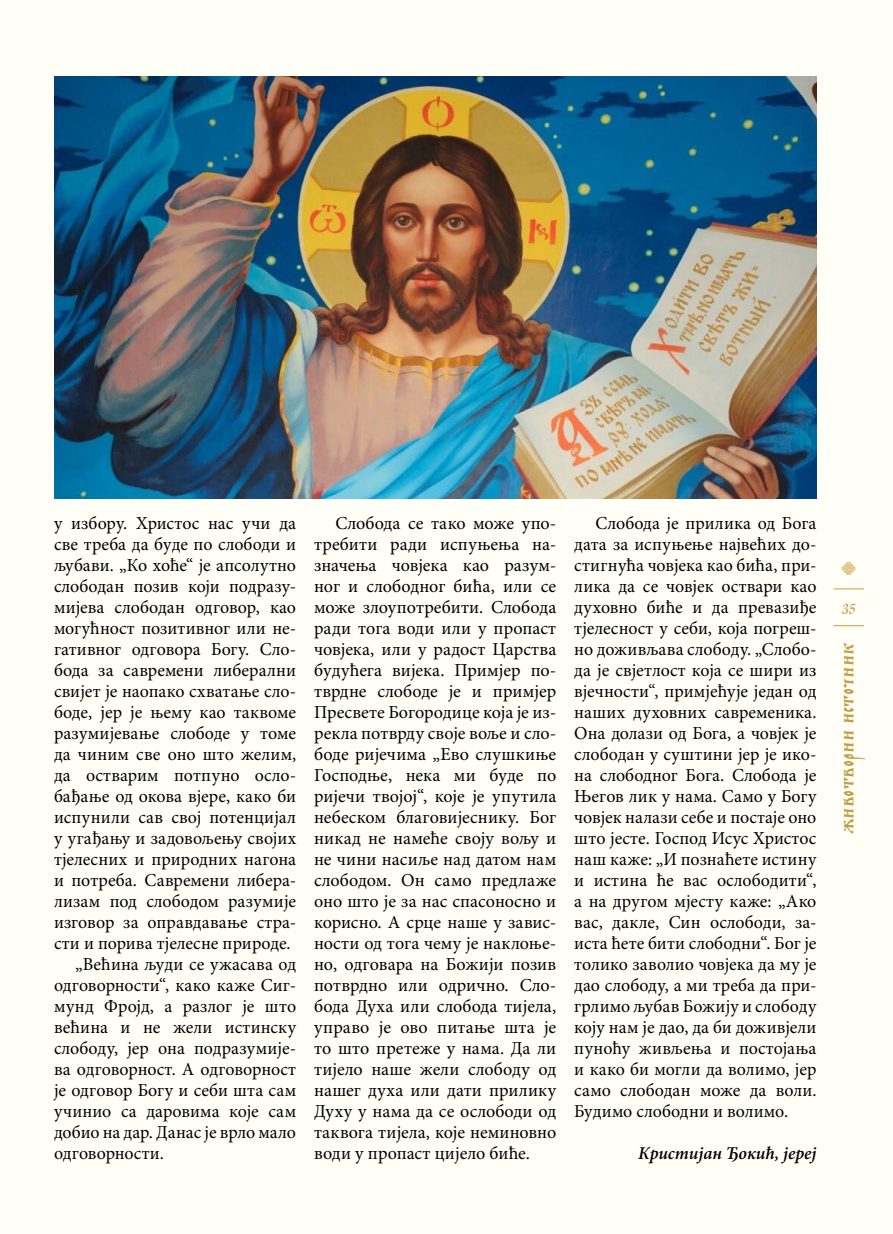
<style>
.page{position:relative;width:893px;height:1234px;background:#fff}
.page>*{position:absolute;margin:0;border:0;box-sizing:border-box;transform-origin:0 0}
.t1{font:19.5px "Kaligraf Cyr";color:#c89e40;scale:.95 1}
.t2{font:19.5px "Henman Pict One";color:#c89e40;scale:.95 1}
.t3{font:18.3px/21px "Minion Pro";letter-spacing:.005em;color:#000;text-align:justify}
.t4{font:italic 600 18px "Minion Pro";color:#000}
.t5{font:18px "Hilandarski Ustav 5";color:#c39d3f;scale:.95 1}
</style>
<div class="page">
<div style="left:0;top:0;width:893px;height:1233px;background:#fffef2"></div>
<hr style="left:833px;top:588px;width:31px;height:1px;background:#c89e40">
<hr style="left:833px;top:625px;width:31px;height:1px;background:#c89e40">
<img style="left:54px;top:77px;width:762px;height:421px">
<p class="t3" style="left:54px;top:513px;width:244px">у избору. Христос нас учи да</p>
<p class="t3" style="left:54px;top:534px;width:244px">све треба да буде по слободи и</p>
<p class="t3" style="left:54px;top:555px;width:244px">љубави. „Ко хоће“ је апсолутно</p>
<p class="t3" style="left:54px;top:576px;width:244px">слободан позив који подразу-</p>
<p class="t3" style="left:54px;top:597px;width:244px">мијева слободан одговор, као</p>
<p class="t3" style="left:54px;top:618px;width:244px">могућност позитивног или не-</p>
<p class="t3" style="left:54px;top:639px;width:244px">гативног одговора Богу. Сло-</p>
<p class="t3" style="left:54px;top:660px;width:244px">бода за савремени либерални</p>
<p class="t3" style="left:54px;top:681px;width:244px">свијет је наопако схватање сло-</p>
<p class="t3" style="left:54px;top:702px;width:244px">боде, јер је њему као таквоме</p>
<p class="t3" style="left:54px;top:723px;width:244px">разумијевање слободе у томе</p>
<p class="t3" style="left:54px;top:744px;width:244px">да чиним све оно што желим,</p>
<p class="t3" style="left:54px;top:765px;width:244px">да остварим потпуно осло-</p>
<p class="t3" style="left:54px;top:786px;width:244px">бађање од окова вјере, како би</p>
<p class="t3" style="left:54px;top:807px;width:244px">испунили сав свој потенцијал</p>
<p class="t3" style="left:54px;top:828px;width:244px">у угађању и задовољењу својих</p>
<p class="t3" style="left:54px;top:849px;width:244px">тјелесних и природних нагона</p>
<p class="t3" style="left:54px;top:870px;width:244px">и потреба. Савремени либера-</p>
<p class="t3" style="left:54px;top:891px;width:244px">лизам под слободом разумије</p>
<p class="t3" style="left:54px;top:912px;width:244px">изговор за оправдавање стра-</p>
<p class="t3" style="left:54px;top:933px;width:238px">сти и порива тјелесне природе.</p>
<p class="t3" style="left:75px;top:954px;width:222px">„Већина људи се ужасава од</p>
<p class="t3" style="left:54px;top:975px;width:244px">одговорности“, како каже Сиг-</p>
<p class="t3" style="left:54px;top:996px;width:244px">мунд Фројд, а разлог је што</p>
<p class="t3" style="left:54px;top:1017px;width:244px">већина и не жели истинску</p>
<p class="t3" style="left:54px;top:1038px;width:244px">слободу, јер она подразумије-</p>
<p class="t3" style="left:54px;top:1059px;width:244px">ва одговорност. А одговорност</p>
<p class="t3" style="left:54px;top:1080px;width:244px">је одговор Богу и себи шта сам</p>
<p class="t3" style="left:54px;top:1101px;width:244px">учинио са даровима које сам</p>
<p class="t3" style="left:54px;top:1122px;width:244px">добио на дар. Данас је врло мало</p>
<p class="t3" style="left:54px;top:1143px;width:111px">одговорности.</p>
<p class="t3" style="left:314px;top:513px;width:244px;text-indent:21px">Слобода се тако може упо&shy;требити ради испуњења на&shy;значења човјека као разум&shy;ног и слободног бића, или се може злоупотребити. Слобода ради тога води или у пропаст човјека, или у радост Царства будућега вијека. Примјер по&shy;тврдне слободе је и примјер Пресвете Богородице која је из&shy;рекла потврду своје воље и сло&shy;боде ријечима „Ево слушкиње Господње, нека ми буде по ријечи твојој“, које је упутила небеском благовијеснику. Бог никад не намеће своју вољу и не чини насиље над датом нам слободом. Он само предлаже оно што је за нас спасоносно и корисно. А срце наше у завис&shy;ности од тога чему је наклоње&shy;но, одговара на Божији позив потврдно или одрично. Сло&shy;бода Духа или слобода тијела, управо је ово питање шта је то што претеже у нама. Да ли тијело наше жели слободу од нашег духа или дати прилику Духу у нама да се ослободи од таквога тијела, које неминовно води у пропаст цијело биће.</p>
<p class="t3" style="left:574px;top:513px;width:244px;text-indent:21px">Слобода је прилика од Бога дата за испуњење највећих до&shy;стигнућа човјека као бића, при&shy;лика да се човјек оствари као духовно биће и да превазиђе тјелесност у себи, која погреш&shy;но доживљава слободу. „Слобо&shy;да је свјетлост која се шири из вјечности“, примјећује један од наших духовних савременика.<br>Она долази од Бога, а човјек је слободан у суштини јер је ико&shy;на слободног Бога. Слобода је Његов лик у нама. Само у Богу човјек налази себе и постаје оно што јесте. Господ Исус Христос наш каже: „И познаћете истину и истина ће вас ослободити“, а на другом мјесту каже: „Ако вас, дакле, Син ослободи, за&shy;иста ћете бити слободни“. Бог је толико заволио човјека да му је дао слободу, а ми треба да при&shy;грлимо љубав Божију и слободу коју нам је дао, да би доживјели пуноћу живљења и постојања и како би могли да волимо, јер само слободан може да воли.<br>Будимо слободни и волимо.</p>
<p class="t4" style="left:638px;top:1142px;width:180px">Кристијан Ђокић, јереј</p>
<p class="t2" style="left:837px;top:575px;width:15px;rotate:-90deg">b</p>
<p class="t1" style="left:842px;top:599px;width:15px">35</p>
<p class="t5" style="left:837px;top:834px;width:203px;rotate:-90deg">животворни источник</p>
</div>
